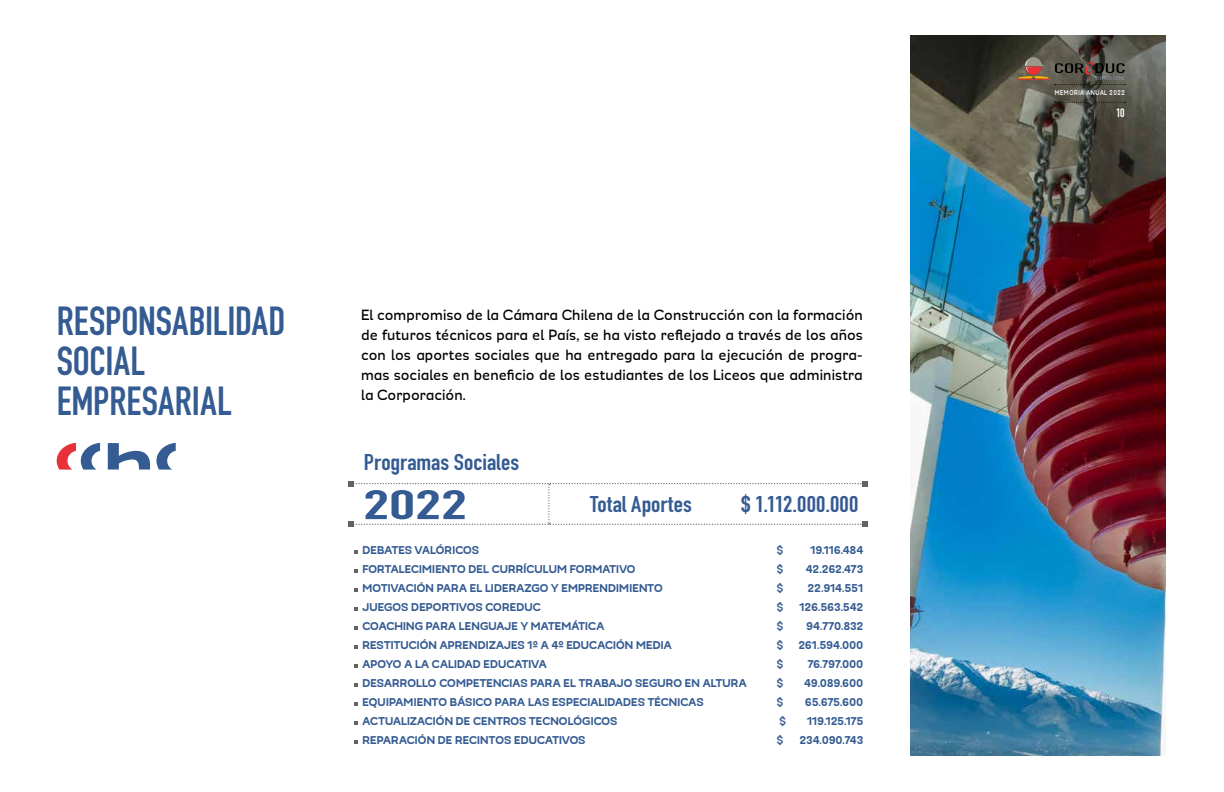
<style>
.page{position:relative;width:1224px;height:792px;background:#fff}
.page>*{position:absolute;margin:0;border:0;box-sizing:border-box;transform-origin:0 0}
.t1{font:700 40.5px "DIN Condensed";color:#345b92;scale:1.72 1}
.t2{font:700 40px/40px "DIN Condensed";color:#345b92}
.t3{font:700 22.5px "DIN Condensed";color:#345b92;scale:1.11 1}
.t4{font:500 17px/20px "Modernica";letter-spacing:.005em;color:#000;text-align:justify}
.t5{font:900 13px "Modernica";letter-spacing:.01em;color:#345b92}
.t6{font:900 13px "Modernica";letter-spacing:-.015em;color:#345b92}
.t7{font:900 13px "Modernica";letter-spacing:-.02em;color:#345b92}
.t8{font:700 12px "DIN Condensed";color:#fff}
.t9{font:700 8px "Modernica";letter-spacing:.09em;color:#fff;scale:.8 1}
</style>
<div class="page">
<svg style="left:354px;top:550px;width:4px;height:4px"></svg>
<svg style="left:354px;top:607px;width:4px;height:4px"></svg>
<svg style="left:354px;top:664px;width:4px;height:4px"></svg>
<svg style="left:354px;top:721px;width:4px;height:4px"></svg>
<svg style="left:354px;top:740px;width:4px;height:4px"></svg>
<svg style="left:354px;top:588px;width:4px;height:4px"></svg>
<svg style="left:354px;top:645px;width:4px;height:4px"></svg>
<svg style="left:354px;top:702px;width:4px;height:4px"></svg>
<svg style="left:354px;top:683px;width:4px;height:4px"></svg>
<svg style="left:354px;top:569px;width:4px;height:4px"></svg>
<svg style="left:354px;top:626px;width:4px;height:4px"></svg>
<svg style="left:348px;top:481px;width:520px;height:46px"></svg>
<svg style="left:108px;top:443px;width:42px;height:27px"></svg>
<svg style="left:156px;top:443px;width:20px;height:27px"></svg>
<svg style="left:57px;top:443px;width:43px;height:27px"></svg>
<img style="left:911px;top:36px;width:255px;height:720px">
<svg style="left:1017px;top:57px;width:108px;height:28px;background:#615448"></svg>
<svg style="left:1055px;top:102px;width:70px;height:1px"></svg>
<h2 class="t2" style="left:57px;top:301px;width:230px">RESPONSABILIDAD<br>SOCIAL<br>EMPRESARIAL</h2>
<p class="t4" style="left:361px;top:306px;width:503px">El compromiso de la Cámara Chilena de la Construcción con la formación de futuros técnicos para el País, se ha visto reflejado a través de los años con los aportes sociales que ha entregado para la ejecución de progra&shy;mas sociales en beneficio de los estudiantes de los Liceos que administra la Corporación.</p>
<h3 class="t3" style="left:364px;top:447px;width:141px">Programas Sociales</h3>
<h1 class="t1" style="left:363px;top:478px;width:62px">2022</h1>
<h3 class="t3" style="left:590px;top:489px;width:93px">Total Aportes</h3>
<h3 class="t3" style="left:741px;top:489px;width:107px">$ 1.112.000.000</h3>
<p class="t5" style="left:362px;top:544px;width:118px">DEBATES VALÓRICOS</p>
<p class="t5" style="left:776px;top:544px;width:9px">$</p>
<p class="t5" style="left:810px;top:544px;width:55px">19.116.484</p>
<p class="t5" style="left:362px;top:563px;width:275px">FORTALECIMIENTO DEL CURRÍCULUM FORMATIVO</p>
<p class="t5" style="left:776px;top:563px;width:9px">$</p>
<p class="t5" style="left:806px;top:563px;width:59px">42.262.473</p>
<p class="t5" style="left:362px;top:582px;width:302px">MOTIVACIÓN PARA EL LIDERAZGO Y EMPRENDIMIENTO</p>
<p class="t5" style="left:776px;top:582px;width:9px">$</p>
<p class="t5" style="left:808px;top:582px;width:57px">22.914.551</p>
<p class="t5" style="left:362px;top:601px;width:180px">JUEGOS DEPORTIVOS COREDUC</p>
<p class="t7" style="left:776px;top:601px;width:89px">$ 126.563.542</p>
<p class="t5" style="left:362px;top:620px;width:243px">COACHING PARA LENGUAJE Y MATEMÁTICA</p>
<p class="t5" style="left:776px;top:620px;width:9px">$</p>
<p class="t5" style="left:806px;top:620px;width:59px">94.770.832</p>
<p class="t5" style="left:362px;top:639px;width:311px">RESTITUCIÓN APRENDIZAJES 1º A 4º EDUCACIÓN MEDIA</p>
<p class="t6" style="left:776px;top:639px;width:88px">$ 261.594.000</p>
<p class="t5" style="left:362px;top:658px;width:186px">APOYO A LA CALIDAD EDUCATIVA</p>
<p class="t5" style="left:776px;top:658px;width:9px">$</p>
<p class="t5" style="left:808px;top:658px;width:57px">76.797.000</p>
<p class="t5" style="left:362px;top:677px;width:386px">DESARROLLO COMPETENCIAS PARA EL TRABAJO SEGURO EN ALTURA</p>
<p class="t5" style="left:776px;top:677px;width:9px">$</p>
<p class="t5" style="left:804px;top:677px;width:61px">49.089.600</p>
<p class="t5" style="left:362px;top:696px;width:343px">EQUIPAMIENTO BÁSICO PARA LAS ESPECIALIDADES TÉCNICAS</p>
<p class="t5" style="left:776px;top:696px;width:9px">$</p>
<p class="t5" style="left:805px;top:696px;width:60px">65.675.600</p>
<p class="t5" style="left:362px;top:715px;width:257px">ACTUALIZACIÓN DE CENTROS TECNOLÓGICOS</p>
<p class="t5" style="left:779px;top:715px;width:9px">$</p>
<p class="t7" style="left:807px;top:715px;width:58px">119.125.175</p>
<p class="t5" style="left:362px;top:734px;width:225px">REPARACIÓN DE RECINTOS EDUCATIVOS</p>
<p class="t6" style="left:776px;top:734px;width:89px">$ 234.090.743</p>
<p class="t9" style="left:1055px;top:89px;width:89px">MEMORIA ANUAL 2022</p>
<p class="t8" style="left:1116px;top:105px;width:10px">10</p>
</div>
